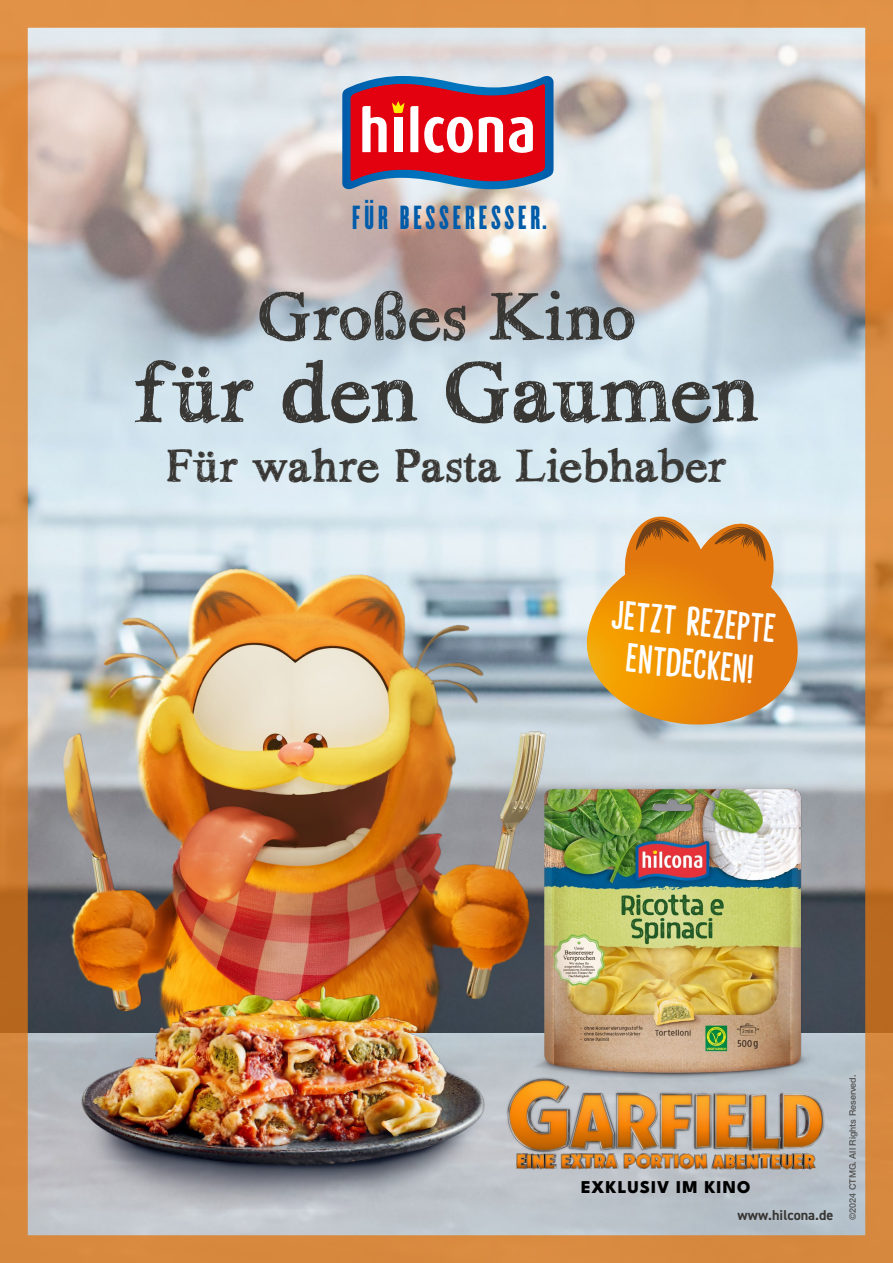
<style>
.page{position:relative;width:893px;height:1263px;background:#fff}
.page>*{position:absolute;margin:0;border:0;box-sizing:border-box;transform-origin:0 0}
.t1{font:90px "Hand Scribble Sketch Times";letter-spacing:-.015em;color:#393734}
.t2{font:72px "Hand Scribble Sketch Times";letter-spacing:.005em;color:#393734}
.t3{font:49.5px "Hand Scribble Sketch Times";letter-spacing:-.005em;color:#393734}
.t4{font:42px/42px "Liquid Amber";color:#fff;text-align:center}
.t5{font:29.1px "Champion HTF Featherweight";letter-spacing:.14em;color:#005ca9}
.t6{font:800 18px "League Spartan";letter-spacing:.055em;color:#000}
.t7{font:700 14.25px "DIN2014";color:#393734}
.t8{font:500 9px "Helvetica Neue";color:#393734}
</style>
<div class="page">
<img style="left:0;top:0;width:893px;height:1263px">
<h3 class="t5" style="left:352px;top:199px;width:196px">FÜR BESSERESSER.</h3>
<h2 class="t2" style="left:258px;top:268px;width:378px">Großes Kino</h2>
<h1 class="t1" style="left:134px;top:332px;width:626px">für den Gaumen</h1>
<h3 class="t3" style="left:166px;top:432px;width:561px">Für wahre Pasta Liebhaber</h3>
<h3 class="t4" style="left:613px;top:593px;width:166px;rotate:5deg">JETZT REZEPTE<br>ENTDECKEN!</h3>
<h3 class="t6" style="left:581px;top:1174px;width:171px">EXKLUSIV IM KINO</h3>
<h3 class="t7" style="left:738px;top:1205px;width:97px">www.hilcona.de</h3>
<p class="t8" style="left:845px;top:1220px;width:147px;rotate:-90deg">©2024 CTMG. All Rights Reserved.</p>
</div>
